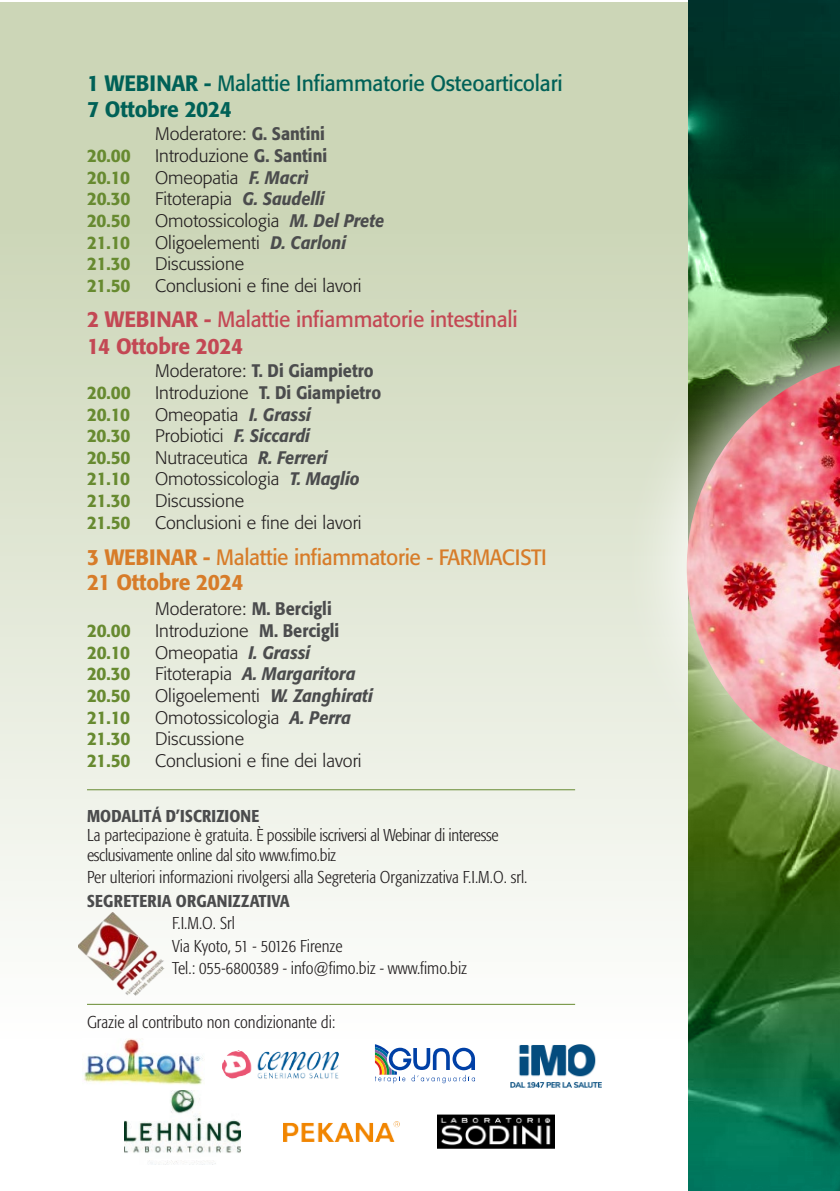
<style>
.page{position:relative;width:840px;height:1191px;background:#fff}
.page>*{position:absolute;margin:0;border:0;box-sizing:border-box;transform-origin:0 0}
.SESSIONI{font:22px "Formata";letter-spacing:-.01em;color:#006157;scale:.95 1}
.SESSIONI-2{font:22px "Formata";letter-spacing:-.01em;color:#c34854;scale:.95 1}
.SESSIONI-3{font:22px "Formata";letter-spacing:-.015em;color:#d77c29;scale:.95 1}
.SESSIONI-4{font:500 22px "Formata";letter-spacing:-.01em;color:#c34854;scale:.95 1}
.SESSIONI-5{font:500 22px "Formata";letter-spacing:-.01em;color:#d77c29;scale:.95 1}
.SESSIONI-6{font:500 22px "Formata";letter-spacing:-.01em;color:#006157;scale:.95 1}
.TESTO{font:300 18px "Formata";color:#231f20}
.TESTO-2{font:500 18px "Formata";letter-spacing:-.02em;color:#678a30;scale:.95 1}
.TESTO-3{font:500 18px "Formata";color:#4b4c4d;scale:.9 1}
.TESTO-4{font:italic 500 18px "Formata";color:#4b4c4d;scale:.9 1}
.TESTO-5{font:300 condensed 17px/19.6px "Formata";color:#231f20}
.TESTO-6{font:500 condensed 17px "Formata";letter-spacing:.01em;color:#4b4c4d}
.s1{font-weight:500}
.s2{font-weight:500;color:#4b4c4d}
.s3{font-weight:500;font-style:italic;color:#4b4c4d}
.s4{font-weight:300;color:#231f20}
.s5{font-weight:300;font-style:normal;color:#231f20}
</style>
<div class="page">
<div style="left:0;top:2px;width:839px;height:1036px;background:linear-gradient(to bottom,#c4cfac,#fbfcfa)"></div>
<svg style="left:688px;top:0;width:151px;height:1191px"></svg>
<div style="left:617px;top:288px;width:222px;height:559px;background:#fff;opacity:.75"></div>
<img style="left:686px;top:365px;width:153px;height:405px">
<hr style="left:87px;top:789px;width:487px;height:1px;background:#678a30">
<hr style="left:87px;top:1003px;width:487px;height:1px;background:#678a30">
<img style="left:79px;top:912px;width:89px;height:83px">
<img style="left:124px;top:1090px;width:116px;height:74px">
<img style="left:283px;top:1121px;width:116px;height:20px">
<img style="left:437px;top:1114px;width:116px;height:34px">
<img style="left:84px;top:1038px;width:119px;height:47px">
<img style="left:222px;top:1050px;width:116px;height:29px">
<svg style="left:375px;top:1044px;width:99px;height:39px"></svg>
<img style="left:510px;top:1044px;width:91px;height:43px">
<p class="SESSIONI" style="left:87px;top:70px;width:502px"><span class="s1">1 WEBINAR -</span> Malattie Infiammatorie Osteoarticolari</p>
<p class="SESSIONI-6" style="left:87px;top:95px;width:154px">7 Ottobre 2024</p>
<p class="TESTO" style="left:155px;top:124px;width:171px">Moderatore: <span class="s2">G. Santini</span></p>
<p class="TESTO-2" style="left:87px;top:145px;width:48px">20.00</p>
<p class="TESTO" style="left:155px;top:145px;width:173px">Introduzione <span class="s2">G. Santini</span></p>
<p class="TESTO-2" style="left:87px;top:166px;width:47px">20.10</p>
<p class="TESTO" style="left:155px;top:167px;width:155px">Omeopatia <span class="s3">F. Macrì</span></p>
<p class="TESTO-2" style="left:87px;top:188px;width:47px">20.30</p>
<p class="TESTO" style="left:155px;top:188px;width:171px">Fitoterapia <span class="s3">G. Saudelli</span></p>
<p class="TESTO-2" style="left:87px;top:209px;width:47px">20.50</p>
<p class="TESTO" style="left:155px;top:210px;width:230px">Omotossicologia <span class="s3">M. Del Prete</span></p>
<p class="TESTO-2" style="left:87px;top:231px;width:47px">21.10</p>
<p class="TESTO" style="left:155px;top:232px;width:192px">Oligoelementi <span class="s3">D. Carloni</span></p>
<p class="TESTO-2" style="left:87px;top:253px;width:47px">21.30</p>
<p class="TESTO" style="left:155px;top:253px;width:90px">Discussione</p>
<p class="TESTO-2" style="left:87px;top:274px;width:47px">21.50</p>
<p class="TESTO" style="left:155px;top:275px;width:208px">Conclusioni e fine dei lavori</p>
<p class="SESSIONI-2" style="left:87px;top:306px;width:454px"><span class="s1">2 WEBINAR -</span> Malattie infiammatorie intestinali</p>
<p class="SESSIONI-4" style="left:87px;top:333px;width:166px">14 Ottobre 2024</p>
<p class="TESTO-3" style="left:155px;top:360px;width:244px"><span class="s4">Moderatore:</span> T. Di Giampietro</p>
<p class="TESTO-2" style="left:87px;top:381px;width:48px">20.00</p>
<p class="TESTO-3" style="left:155px;top:381px;width:252px"><span class="s4">Introduzione</span> T. Di Giampietro</p>
<p class="TESTO-2" style="left:87px;top:403px;width:47px">20.10</p>
<p class="TESTO" style="left:155px;top:404px;width:157px">Omeopatia <span class="s3">I. Grassi</span></p>
<p class="TESTO-2" style="left:87px;top:425px;width:47px">20.30</p>
<p class="TESTO" style="left:155px;top:425px;width:156px">Probiotici <span class="s3">F. Siccardi</span></p>
<p class="TESTO-2" style="left:87px;top:446px;width:47px">20.50</p>
<p class="TESTO" style="left:155px;top:447px;width:174px">Nutraceutica <span class="s3">R. Ferreri</span></p>
<p class="TESTO-2" style="left:87px;top:468px;width:47px">21.10</p>
<p class="TESTO" style="left:155px;top:468px;width:206px">Omotossicologia <span class="s3">T. Maglio</span></p>
<p class="TESTO-2" style="left:87px;top:489px;width:47px">21.30</p>
<p class="TESTO" style="left:155px;top:490px;width:90px">Discussione</p>
<p class="TESTO-2" style="left:87px;top:511px;width:47px">21.50</p>
<p class="TESTO" style="left:155px;top:512px;width:208px">Conclusioni e fine dei lavori</p>
<p class="SESSIONI-3" style="left:87px;top:543px;width:485px"><span class="s1">3 WEBINAR -</span> Malattie infiammatorie - FARMACISTI</p>
<p class="SESSIONI-5" style="left:87px;top:569px;width:166px">21 Ottobre 2024</p>
<p class="TESTO" style="left:155px;top:598px;width:178px">Moderatore: <span class="s2">M. Bercigli</span></p>
<p class="TESTO-2" style="left:87px;top:619px;width:48px">20.00</p>
<p class="TESTO" style="left:155px;top:620px;width:185px">Introduzione <span class="s2">M. Bercigli</span></p>
<p class="TESTO-2" style="left:87px;top:641px;width:47px">20.10</p>
<p class="TESTO" style="left:155px;top:642px;width:157px">Omeopatia <span class="s3">I. Grassi</span></p>
<p class="TESTO-2" style="left:87px;top:663px;width:47px">20.30</p>
<p class="TESTO-4" style="left:155px;top:663px;width:224px"><span class="s5">Fitoterapia</span> A. Margaritora</p>
<p class="TESTO-2" style="left:87px;top:684px;width:47px">20.50</p>
<p class="TESTO" style="left:155px;top:685px;width:219px">Oligoelementi <span class="s3">W. Zanghirati</span></p>
<p class="TESTO-2" style="left:87px;top:706px;width:47px">21.10</p>
<p class="TESTO" style="left:155px;top:706px;width:197px">Omotossicologia <span class="s3">A. Perra</span></p>
<p class="TESTO-2" style="left:87px;top:727px;width:47px">21.30</p>
<p class="TESTO" style="left:155px;top:728px;width:90px">Discussione</p>
<p class="TESTO-2" style="left:87px;top:749px;width:47px">21.50</p>
<p class="TESTO" style="left:155px;top:750px;width:208px">Conclusioni e fine dei lavori</p>
<p class="TESTO-6" style="left:87px;top:805px;width:174px">MODALITÁ D’ISCRIZIONE</p>
<p class="TESTO-5" style="left:87px;top:825px;width:413px">La partecipazione è gratuita. È possibile iscriversi al Webinar di interesse esclusivamente online dal sito www.fimo.biz</p>
<p class="TESTO-5" style="left:87px;top:867px;width:441px">Per ulteriori informazioni rivolgersi alla Segreteria Organizzativa F.I.M.O. srl.</p>
<p class="TESTO-6" style="left:87px;top:890px;width:204px">SEGRETERIA ORGANIZZATIVA</p>
<p class="TESTO-5" style="left:172px;top:913px;width:64px">F.I.M.O. Srl</p>
<p class="TESTO-5" style="left:172px;top:936px;width:172px">Via Kyoto, 51 - 50126 Firenze</p>
<p class="TESTO-5" style="left:172px;top:958px;width:296px">Tel.: 055-6800389 - info@fimo.biz - www.fimo.biz</p>
<p class="TESTO-5" style="left:87px;top:1012px;width:250px">Grazie al contributo non condizionante di:</p>
</div>
